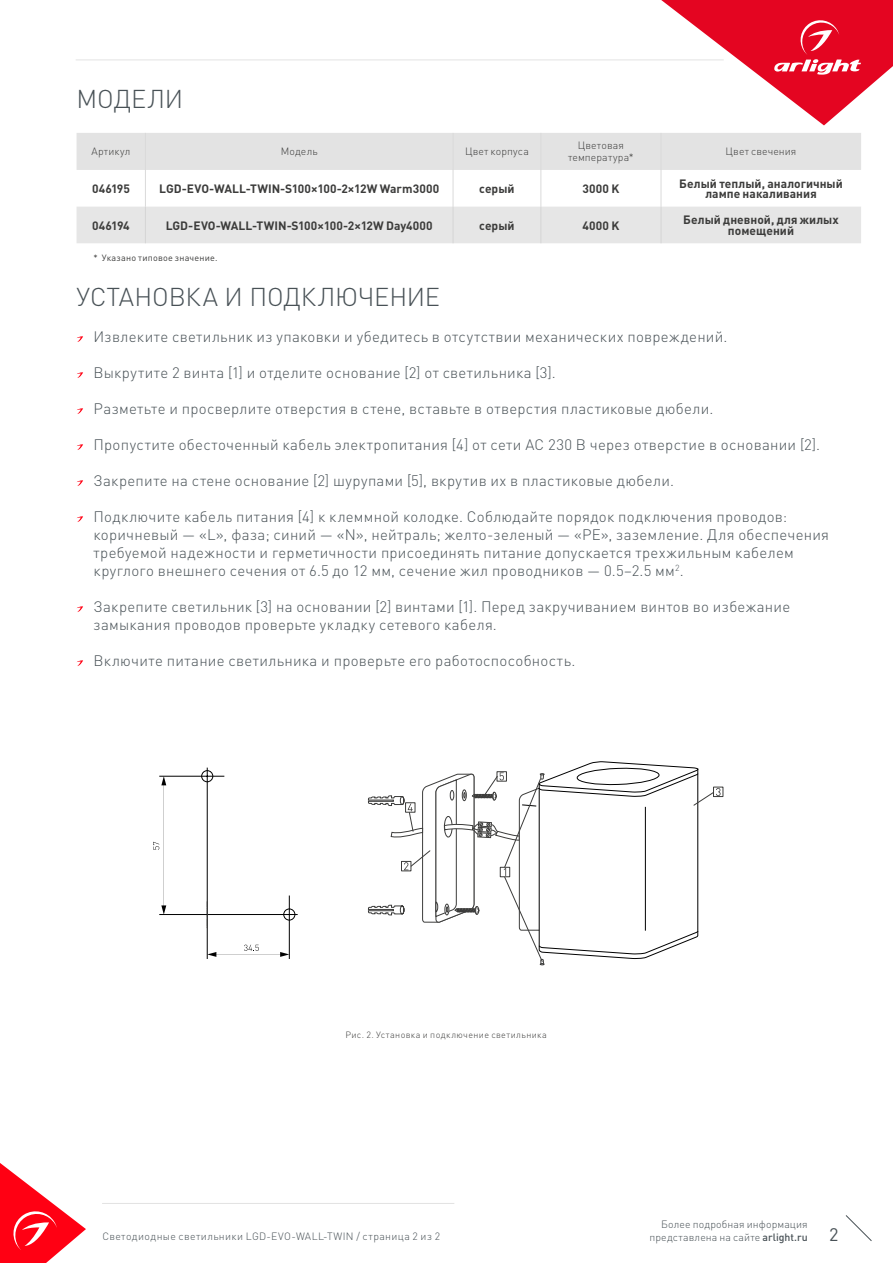
<style>
.page{position:relative;width:893px;height:1263px;background:#fff}
.page>*{position:absolute;margin:0;border:0;box-sizing:border-box;transform-origin:0 0}
.t1{font:300 25.5px "DIN Pro";letter-spacing:-.005em;color:#485156}
.t2{font:18px "DIN Pro";color:#485156}
.t3{font:300 15px/18px "DIN Pro";letter-spacing:.02em;color:#485156}
.t4{font:700 12px/10.5px "DIN Pro";letter-spacing:.005em;color:#3c3c3b;text-align:center}
.t5{font:300 10.5px/12px "DIN Pro";letter-spacing:.01em;color:#3c3c3b;text-align:center}
.t6{font:300 10.5px "DIN Pro";letter-spacing:.03em;color:#485156}
.t7{font:300 10.5px/12.6px "DIN Pro";letter-spacing:.01em;color:#485156;text-align:right}
.t8{font:300 9px "DIN Pro";letter-spacing:.04em;color:#3c3c3b}
.t9{font:9px "DIN Pro";letter-spacing:.025em;color:#3c3c3b}
.s1{font-weight:500}
</style>
<div class="page">
<hr style="left:76px;top:60px;width:648px;height:1px;background:#e3e3e3">
<svg style="left:845px;top:1215px;width:27px;height:26px"></svg>
<hr style="left:102px;top:1203px;width:352px;height:1px;background:#e3e3e3">
<svg style="left:77px;top:336px;width:6px;height:6px"></svg>
<svg style="left:77px;top:372px;width:6px;height:6px"></svg>
<svg style="left:77px;top:408px;width:6px;height:6px"></svg>
<svg style="left:77px;top:444px;width:6px;height:6px"></svg>
<svg style="left:77px;top:480px;width:6px;height:6px"></svg>
<svg style="left:77px;top:516px;width:6px;height:6px"></svg>
<svg style="left:77px;top:606px;width:6px;height:6px"></svg>
<svg style="left:77px;top:660px;width:6px;height:6px"></svg>
<div style="left:77px;top:133px;width:784px;height:37px;background:#e3e3e3"></div>
<div style="left:77px;top:207px;width:784px;height:36px;background:#e6e6e6"></div>
<hr style="left:145px;top:133px;width:1px;height:37px;background:#dadada">
<hr style="left:453px;top:133px;width:1px;height:37px;background:#dadada">
<hr style="left:540px;top:133px;width:1px;height:37px;background:#dadada">
<hr style="left:661px;top:133px;width:1px;height:37px;background:#dadada">
<hr style="left:661px;top:170px;width:1px;height:37px;background:#dadada">
<hr style="left:145px;top:170px;width:1px;height:37px;background:#dadada">
<hr style="left:453px;top:170px;width:1px;height:37px;background:#dadada">
<hr style="left:540px;top:170px;width:1px;height:37px;background:#dadada">
<hr style="left:145px;top:207px;width:1px;height:36px;background:#d5d5d5">
<hr style="left:453px;top:207px;width:1px;height:36px;background:#d5d5d5">
<hr style="left:540px;top:207px;width:1px;height:36px;background:#d5d5d5">
<hr style="left:661px;top:207px;width:1px;height:36px;background:#d5d5d5">
<div style="left:713px;top:787px;width:10px;height:10px;border:1px solid #3c3c3b"></div>
<svg style="left:368px;top:761px;width:352px;height:204px"></svg>
<hr style="left:159px;top:776px;width:65px;height:1px;background:#000">
<hr style="left:207px;top:768px;width:1px;height:191px;background:#000">
<hr style="left:159px;top:914px;width:139px;height:1px;background:#000">
<hr style="left:289px;top:895px;width:1px;height:64px;background:#000">
<svg style="left:201px;top:770px;width:94px;height:158px"></svg>
<svg style="left:207px;top:945px;width:82px;height:12px"></svg>
<svg style="left:153px;top:776px;width:13px;height:138px"></svg>
<svg style="left:661px;top:0;width:232px;height:125px"></svg>
<svg style="left:0;top:1163px;width:86px;height:100px"></svg>
<h1 class="t1" style="left:77px;top:81px;width:108px">МОДЕЛИ</h1>
<p class="t5" style="left:91px;top:145px;width:40px">Артикул</p>
<p class="t5" style="left:281px;top:145px;width:38px">Модель</p>
<p class="t5" style="left:465px;top:145px;width:65px">Цвет корпуса</p>
<p class="t5" style="left:568px;top:139px;width:67px">Цветовая температура*</p>
<p class="t5" style="left:726px;top:145px;width:72px">Цвет свечения</p>
<p class="t4" style="left:92px;top:183px;width:39px">046195</p>
<p class="t4" style="left:159px;top:183px;width:281px">LGD-EVO-WALL-TWIN-S100×100-2×12W Warm3000</p>
<p class="t4" style="left:479px;top:183px;width:37px">серый</p>
<p class="t4" style="left:583px;top:183px;width:38px">3000 K</p>
<p class="t4" style="left:679px;top:178px;width:165px">Белый теплый, аналогичный лампе накаливания</p>
<p class="t4" style="left:92px;top:219px;width:39px">046194</p>
<p class="t4" style="left:166px;top:219px;width:268px">LGD-EVO-WALL-TWIN-S100×100-2×12W Day4000</p>
<p class="t4" style="left:479px;top:219px;width:37px">серый</p>
<p class="t4" style="left:582px;top:219px;width:38px">4000 K</p>
<p class="t4" style="left:683px;top:214px;width:157px">Белый дневной, для жилых помещений</p>
<p class="t9" style="left:94px;top:251px;width:125px">* Указано типовое значение.</p>
<h1 class="t1" style="left:77px;top:279px;width:365px">УСТАНОВКА И ПОДКЛЮЧЕНИЕ</h1>
<p class="t3" style="left:94px;top:327px;width:635px">Извлеките светильник из упаковки и убедитесь в отсутствии механических повреждений.</p>
<p class="t3" style="left:94px;top:363px;width:464px">Выкрутите 2 винта [1] и отделите основание [2] от светильника [3].</p>
<p class="t3" style="left:94px;top:399px;width:621px">Разметьте и просверлите отверстия в стене, вставьте в отверстия пластиковые дюбели.</p>
<p class="t3" style="left:94px;top:435px;width:728px">Пропустите обесточенный кабель электропитания [4] от сети AC 230 В через отверстие в основании [2].</p>
<p class="t3" style="left:94px;top:471px;width:582px">Закрепите на стене основание [2] шурупами [5], вкрутив их в пластиковые дюбели.</p>
<p class="t3" style="left:94px;top:507px;width:737px">Подключите кабель питания [4] к клеммной колодке. Соблюдайте порядок подключения проводов: коричневый — «L», фаза; синий — «N», нейтраль; желто-зеленый — «PE», заземление. Для обеспечения требуемой надежности и герметичности присоединять питание допускается трехжильным кабелем круглого внешнего сечения от 6.5 до 12 мм, сечение жил проводников — 0.5–2.5 мм<sup>2</sup>.</p>
<p class="t3" style="left:94px;top:597px;width:698px">Закрепите светильник [3] на основании [2] винтами [1]. Перед закручиванием винтов во избежание замыкания проводов проверьте укладку сетевого кабеля.</p>
<p class="t3" style="left:94px;top:651px;width:483px">Включите питание светильника и проверьте его работоспособность.</p>
<p class="t8" style="left:345px;top:1029px;width:203px">Рис. 2. Установка и подключение светильника</p>
<p class="t7" style="left:649px;top:1217px;width:160px">Более подробная информация представлена на сайте <span class="s1">arlight.ru</span></p>
<p class="t6" style="left:102px;top:1229px;width:339px">Светодиодные светильники LGD-EVO-WALL-TWIN / страница 2 из 2</p>
<p class="t2" style="left:829px;top:1222px;width:11px">2</p>
</div>
